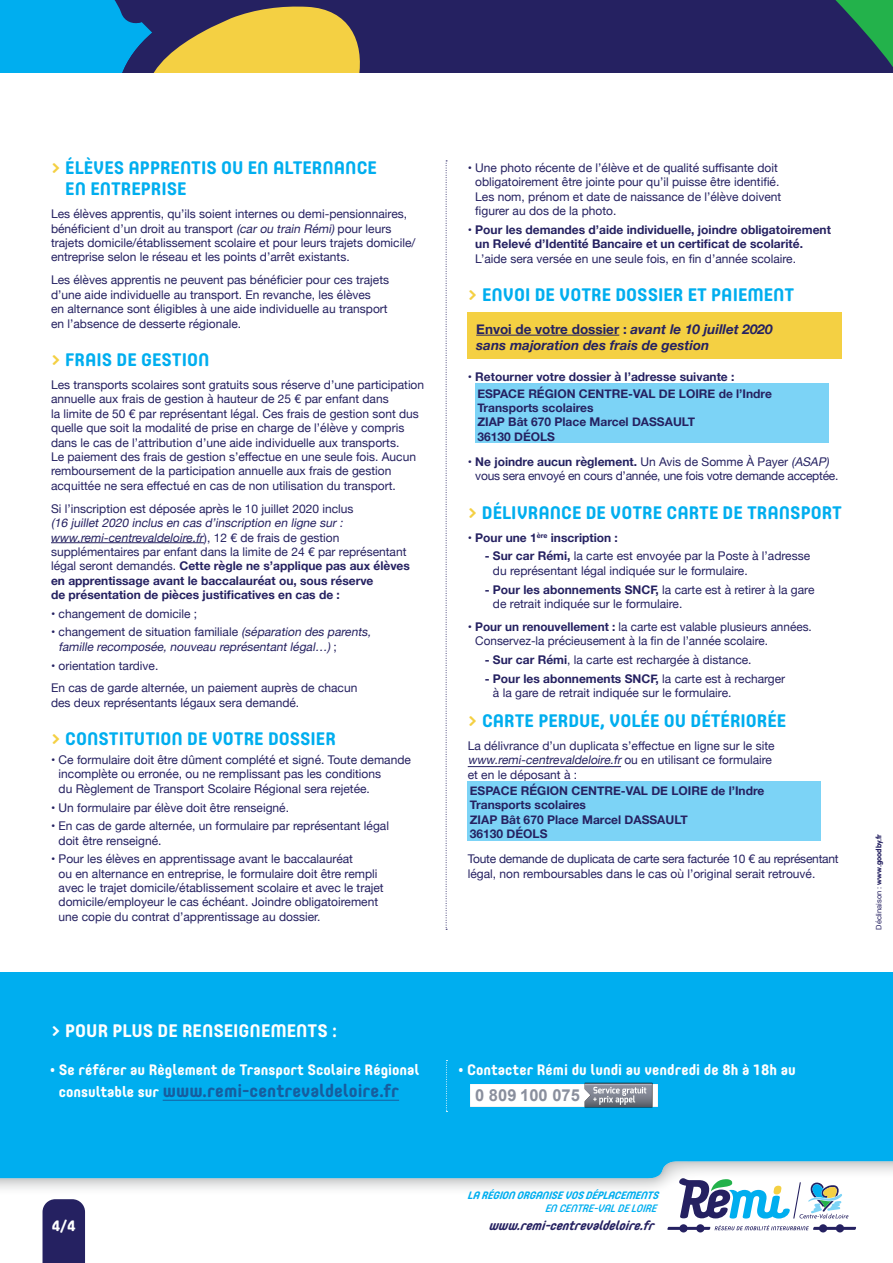
<style>
.page{position:relative;width:893px;height:1263px;background:#fff}
.page>*{position:absolute;margin:0;border:0;box-sizing:border-box;transform-origin:0 0}
.t1{font:700 18px/21.6px "Core Mellow 65";color:#00aeef}
.t2{font:700 18px "Core Mellow 65";color:#175d9e}
.t3{font:700 18px "Core Mellow 65";color:#fff}
.t4{font:700 16.5px "Arial";color:#8a8f9d}
.t5{font:700 15px "Core Mellow 65";color:#fff}
.t6{font:italic 700 13.5px/16.2px "Helvetica Neue";color:#252161}
.t7{font:italic 700 13.05px "Core Mellow 65";color:#252161}
.t8{font:12px/14.4px "Helvetica Neue";color:#252161}
.t9{font:700 12px/14.4px "Helvetica Neue";color:#252161}
.t10{font:12px/14.4px "Helvetica Neue";letter-spacing:-.02em;color:#252161}
.t11{font:italic 12px/14.4px "Helvetica Neue";color:#252161}
.t12{font:italic 700 10.65px "Core Mellow 65";letter-spacing:-.025em;color:#00aeef}
.t13{font:italic 500 10.65px "Core Mellow 55";color:#00aeef}
.t14{font:700 7.5px "VAG Rounded";color:#252161}
.s1{color:#f4d043}
.s2{font-style:italic}
.s3{font-weight:400;font-style:italic}
.s4{font-weight:400}
.s5{font-style:normal}
.s6{font-weight:700}
.s7{font-family:"Helvetica Neue";font-weight:400}
.s8{font-size:15px;color:#fff}
</style>
<div class="page">
<div style="left:0;top:0;width:893px;height:72px;background:#252161"></div>
<svg style="left:0;top:0;width:360px;height:72px"></svg>
<svg style="left:822px;top:0;width:71px;height:73px"></svg>
<div style="left:0;top:972px;width:893px;height:225px;background:#00aeef"></div>
<hr style="left:51px;top:542px;width:153px;height:1px;background:#252161">
<hr style="left:468px;top:766px;width:153px;height:1px;background:#252161">
<div style="left:468px;top:312px;width:374px;height:46px;background:#f4d043"></div>
<hr style="left:476px;top:335px;width:143px;height:1px;background:#252161">
<div style="left:475px;top:384px;width:353px;height:59px;background:#7cd3f6"></div>
<div style="left:468px;top:781px;width:353px;height:59px;background:#7cd3f6"></div>
<svg style="left:446px;top:161px;width:1px;height:769px"></svg>
<svg style="left:0;top:1161px;width:893px;height:102px"></svg>
<svg style="left:667px;top:1224px;width:189px;height:8px"></svg>
<svg style="left:679px;top:1178px;width:169px;height:40px"></svg>
<div style="left:43px;top:1199px;width:42px;height:64px;background:#252161"></div>
<hr style="left:163px;top:1100px;width:236px;height:1px;background:#175d9e">
<div style="left:470px;top:1084px;width:188px;height:22px;background:#fff"></div>
<img style="left:584px;top:1083px;width:69px;height:24px">
<svg style="left:585px;top:1083px;width:67px;height:24px;background:#91959f"></svg>
<svg style="left:446px;top:1060px;width:1px;height:52px"></svg>
<h1 class="t1" style="left:65px;top:156px;width:313px;text-indent:-14px"><span class="s1">&gt;</span> ÉLÈVES APPRENTIS OU EN ALTERNANCE<br>EN ENTREPRISE</h1>
<p class="t8" style="left:51px;top:207px;width:366px">Les élèves apprentis, qu’ils soient internes ou demi-pensionnaires, bénéficient d’un droit au transport <span class="s2">(carou train Rémi)</span>pour leurs trajets domicile/établissement scolaire et pour leurs trajets domicile/ entreprise selon le réseau et les points d’arrêt existants.</p>
<p class="t8" style="left:51px;top:273px;width:340px">Les élèves apprentis ne peuvent pas bénéficier pour ces trajets d’une aide individuelle au transport. En revanche, les élèves<br>en alternance sont éligibles à une aide individuelle au transport en l’absence de desserte régionale.</p>
<h1 class="t1" style="left:51px;top:348px;width:160px"><span class="s1">&gt;</span> FRAIS DE GESTION</h1>
<p class="t8" style="left:51px;top:378px;width:375px">Les transports scolaires sont gratuits sous réserve d’une participation annuelle aux frais de gestion à hauteur de 25 € par enfant dans<br>la limite de 50 € par représentant légal. Ces frais de gestion sont dus quelle que soit la modalité de prise en charge de l’élève y compris dans le cas de l’attribution d’une aide individuelle aux transports.<br>Le paiement des frais de gestion s’effectue en une seule fois. Aucun remboursement de la participation annuelle aux frais de gestion acquittée ne sera effectué en cas de non utilisation du transport.</p>
<p class="t8" style="left:51px;top:502px;width:304px">Si l’inscription est déposée après le 10 juillet 2020 inclus</p>
<p class="t9" style="left:51px;top:516px;width:360px"><span class="s3">(16 juillet2020 inclusen casd’inscription en ligne sur: </span><span class="s3">www.remi-centrevaldeloire.fr</span><span class="s4">), 12 € de frais de gestion supplémentaires par enfant dans la limite de 24 € par représentant légal seront demandés.</span> Cette règle ne s’applique pas aux élèves en apprentissage avant le baccalauréat ou, sous réserve<br>de présentation de pièces justificatives en cas de :</p>
<p class="t8" style="left:51px;top:607px;width:148px">• changement de domicile ;</p>
<p class="t11" style="left:59px;top:626px;width:317px;text-indent:-8px"><span class="s5">• changement de situation familiale</span> (séparation desparents, famille recomposée,nouveau représentantlégal…)<span class="s5">;</span></p>
<p class="t8" style="left:51px;top:654px;width:308px;line-height:23px">• orientation tardive.<br>En cas de garde alternée, un paiement auprès de chacun</p>
<p class="t8" style="left:51px;top:696px;width:250px">des deux représentants légaux sera demandé.</p>
<h1 class="t1" style="left:51px;top:727px;width:286px"><span class="s1">&gt;</span> CONSTITUTION DE VOTRE DOSSIER</h1>
<p class="t8" style="left:59px;top:753px;width:354px;text-indent:-8px">• Ce formulaire doit être dûment complété et signé. Toute demande incomplète ou erronée, ou ne remplissant pas les conditions<br>du Règlement de Transport Scolaire Régional sera rejetée.</p>
<p class="t8" style="left:51px;top:801px;width:240px">• Un formulaire par élève doit être renseigné.</p>
<p class="t8" style="left:59px;top:819px;width:332px;text-indent:-8px">• En cas de garde alternée, un formulaire par représentant légal doit être renseigné.</p>
<p class="t8" style="left:59px;top:852px;width:327px;text-indent:-8px">• Pour les élèves en apprentissage avant le baccalauréat<br>ou en alternance en entreprise, le formulaire doit être rempli avec le trajet domicile/établissement scolaire et avec le trajet domicile/employeur le cas échéant. Joindre obligatoirement une copie du contrat d’apprentissage au dossier.</p>
<p class="t8" style="left:475px;top:161px;width:308px;text-indent:-8px">• Une photo récente de l’élève et de qualité suffisante doit obligatoirement être jointe pour qu’il puisse être identifié.<br>Les nom, prénom et date de naissance de l’élève doivent figurer au dos de la photo.</p>
<p class="t9" style="left:475px;top:223px;width:357px;text-indent:-8px"><span class="s4">•</span> Pour les demandes d’aide individuelle, joindre obligatoirement un Relevé d’Identité Bancaire et un certificat de scolarité.</p>
<p class="t8" style="left:475px;top:252px;width:322px">L’aide sera versée en une seule fois, en fin d’année scolaire.</p>
<h1 class="t1" style="left:468px;top:283px;width:328px"><span class="s1">&gt;</span> ENVOI DE VOTRE DOSSIER ET PAIEMENT</h1>
<p class="t6" style="left:476px;top:321px;width:298px"><span class="s5">Envoi de votre dossier :</span> avant le 10 juillet 2020 sans majoration des frais de gestion</p>
<p class="t9" style="left:477px;top:369px;width:296px;line-height:16.2px;text-indent:-10px">• Retourner votre dossier à l’adresse suivante :<br>ESPACE RÉGION CENTRE-VAL DE LOIRE de l’Indre</p>
<p class="t9" style="left:477px;top:401px;width:219px">Transports scolaires<br>ZIAP Bât 670 Place Marcel DASSAULT<br>36130 DÉOLS</p>
<p class="t10" style="left:475px;top:455px;width:365px;text-indent:-8px">• <span class="s6">Ne joindre aucun règlement.</span> Un Avis de Somme À Payer <span class="s2">(ASAP) </span>vous sera envoyé en cours d’année, une fois votre demande acceptée.</p>
<h1 class="t1" style="left:468px;top:501px;width:376px"><span class="s1">&gt;</span> DÉLIVRANCE DE VOTRE CARTE DE TRANSPORT</h1>
<p class="t9" style="left:468px;top:531px;width:152px"><span class="s4">•</span> Pour une 1<sup>ère</sup> inscription :</p>
<p class="t8" style="left:493px;top:550px;width:319px;text-indent:-8px"><span class="s6">- Sur car Rémi,</span> la carte est envoyée par la Poste à l’adresse du représentant légal indiquée sur le formulaire.</p>
<p class="t8" style="left:493px;top:583px;width:323px;text-indent:-8px"><span class="s6">- Pour les abonnements SNCF,</span> la carte est à retirer à la gare de retrait indiquée sur le formulaire.</p>
<p class="t8" style="left:475px;top:620px;width:338px;text-indent:-8px">• <span class="s6">Pour un renouvellement :</span> la carte est valable plusieurs années.<br>Conservez-la précieusement à la fin de l’année scolaire.</p>
<p class="t8" style="left:485px;top:653px;width:268px"><span class="s6">- Sur car Rémi</span>, la carte est rechargée à distance.</p>
<p class="t8" style="left:493px;top:672px;width:294px;text-indent:-8px"><span class="s6">- Pour les abonnements SNCF,</span> la carte est à recharger à la gare de retrait indiquée sur le formulaire.</p>
<h1 class="t1" style="left:468px;top:709px;width:320px"><span class="s1">&gt;</span> CARTE PERDUE, VOLÉE OU DÉTÉRIORÉE</h1>
<p class="t8" style="left:468px;top:739px;width:308px">La délivrance d’un duplicata s’effectue en ligne sur le site <span class="s2">www.remi-centrevaldeloire.fr</span> o u e n u t i l i s a n t c e fo r m u l a i re et en le déposant à :</p>
<p class="t9" style="left:470px;top:784px;width:296px">ESPACE RÉGION CENTRE-VAL DE LOIRE de l’Indre<br>Transports scolaires<br>ZIAP Bât 670 Place Marcel DASSAULT<br>36130 DÉOLS</p>
<p class="t10" style="left:468px;top:852px;width:372px">Toute demande de duplicata de carte sera facturée 10 € au représentant légal, non remboursables dans le cas où l’original serait retrouvé.</p>
<p class="t14" style="left:874px;top:930px;width:97px;rotate:-90deg"><span class="s7">Déclinaison :</span> www.goodby.fr</p>
<h1 class="t3" style="left:51px;top:1017px;width:288px">&gt; POUR PLUS DE RENSEIGNEMENTS :</h1>
<p class="t5" style="left:50px;top:1058px;width:371px">• Se référer au Règlement de Transport Scolaire Régional</p>
<h1 class="t2" style="left:59px;top:1076px;width:342px"><span class="s8">consultable sur</span> www.remi-centrevaldeloire.fr</h1>
<p class="t5" style="left:458px;top:1058px;width:339px">• Contacter Rémi du lundi au vendredi de 8h à 18h au</p>
<h2 class="t4" style="left:475px;top:1084px;width:106px">0 809 100 075</h2>
<p class="t12" style="left:467px;top:1187px;width:195px">LA RÉGION ORGANISE VOS DÉPLACEMENTS</p>
<p class="t13" style="left:545px;top:1200px;width:113px">EN CENTRE -VAL DE LOIRE</p>
<p class="t5" style="left:52px;top:1215px;width:25px">4/4</p>
<p class="t7" style="left:489px;top:1215px;width:169px">www.remi-centrevaldeloire.fr</p>
</div>
